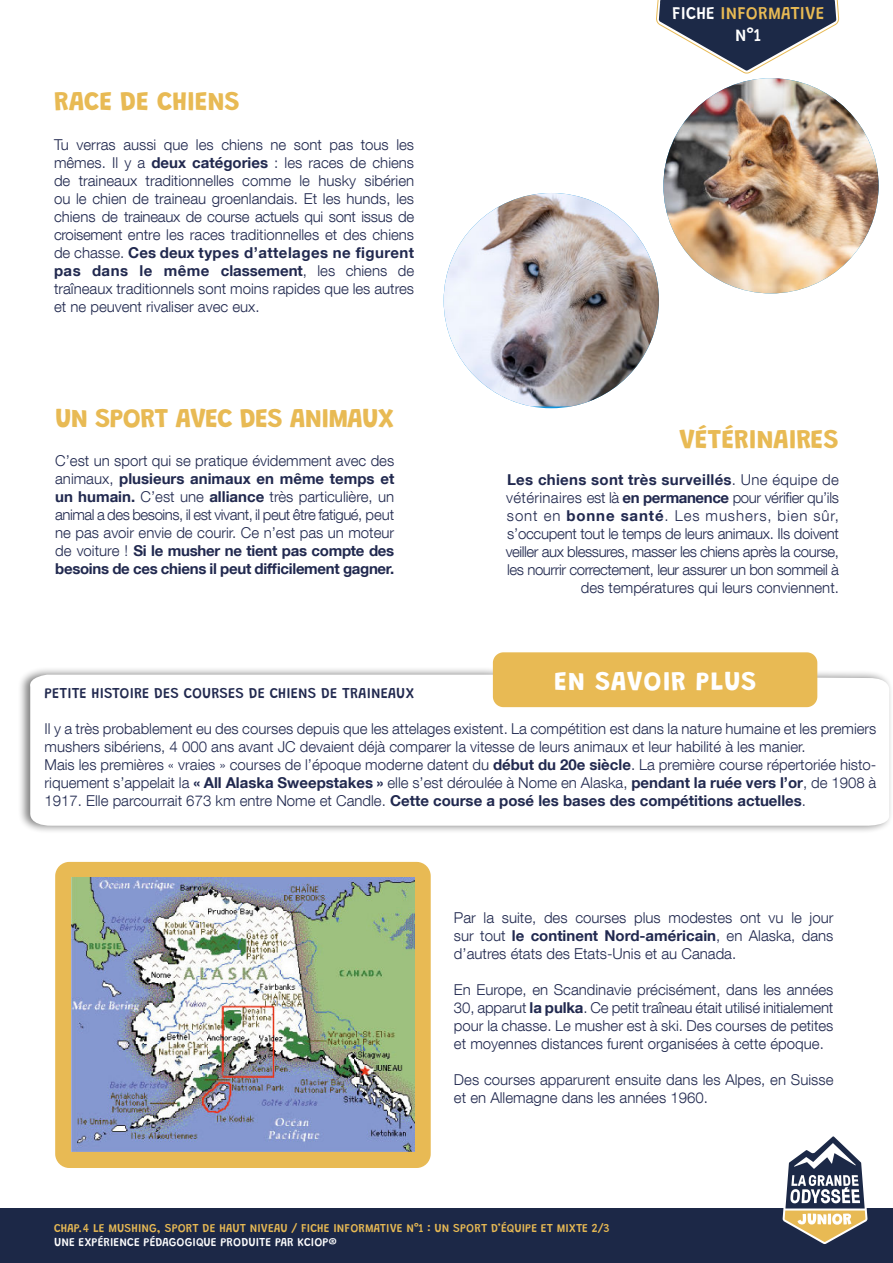
<style>
.page{position:relative;width:893px;height:1263px;background:#fff}
.page>*{position:absolute;margin:0;border:0;box-sizing:border-box;transform-origin:0 0}
.t1{font:700 27px "Grandstander";letter-spacing:-.015em;color:#e8ba54}
.t2{font:700 27px "Grandstander";letter-spacing:.03em;color:#fff}
.t3{font:500 18px/21.6px "Grandstander";letter-spacing:.005em;color:#e8ba54;text-align:center}
.t4{font:300 15px/18px "Helvetica Neue LT Com";color:#21294f;text-align:justify}
.t5{font:300 15px/18px "Helvetica Neue LT Com";letter-spacing:-.02em;color:#21294f;text-align:right}
.t6{font:500 15px "Grandstander";letter-spacing:.005em;color:#21294f}
.t7{font:500 12px "Grandstander";letter-spacing:.005em;color:#e8ba54}
.t8{font:500 12px "Grandstander";letter-spacing:.005em;color:#fff}
.s1{font-weight:700}
.s2{color:#fff}
</style>
<div class="page">
<div style="left:18px;top:666px;width:875px;height:168px;background:#000;opacity:.5"></div>
<svg style="left:28px;top:675px;width:862px;height:151px"></svg>
<div style="left:55px;top:862px;width:376px;height:306px;border:14px solid #e8ba54;border-radius:7px"></div>
<div style="left:0;top:1209px;width:893px;height:54px;background:#1c2847"></div>
<svg style="left:783px;top:1136px;width:84px;height:108px"></svg>
<svg style="left:656px;top:0;width:183px;height:74px"></svg>
<div style="left:498px;top:658px;width:314px;height:44px;background:#e8ba54;border-radius:5px"></div>
<div style="left:493px;top:652px;width:324px;height:55px;border:11px solid #e8ba54;border-radius:5px"></div>
<img style="left:444px;top:193px;width:215px;height:213px">
<img style="left:663px;top:78px;width:216px;height:215px;border-radius:108px">
<img style="left:71px;top:878px;width:343px;height:274px">
<h1 class="t1" style="left:54px;top:85px;width:188px">RACE DE CHIENS</h1>
<p class="t4" style="left:54px;top:137px;width:362px">Tu verras aussi que les chiens ne sont pas tous les mêmes. Il y a <span class="s1">deux catégories</span> : les races de chiens de traineaux traditionnelles comme le husky sibérien ou le chien de traineau groenlandais. Et les hunds, les chiens de traineaux de course actuels qui sont issus de croisement entre les races traditionnelles et des chiens de chasse. <span class="s1">Ces deux types d’attelages ne figurent pas dans le même classement</span>, les chiens de traîneaux traditionnels sont moins rapides que les autres et ne peuvent rivaliser avec eux.</p>
<h1 class="t1" style="left:55px;top:402px;width:340px">UN SPORT AVEC DES ANIMAUX</h1>
<p class="t4" style="left:55px;top:453px;width:341px">C’est un sport qui se pratique évidemment avec des animaux, <span class="s1">plusieurs animaux en même temps et un humain.</span> C’est une <span class="s1">alliance</span> très particulière, un animal a des besoins, il est vivant, il peut être fatigué, peut ne pas avoir envie de courir. Ce n’est pas un moteur de voiture ! <span class="s1">Si le musher ne tient pas compte des besoins de ces chiens il peut difficilement gagner.</span></p>
<p class="t3" style="left:672px;top:2px;width:154px"><span class="s2">FICHE</span> INFORMATIVE<br><span class="s2">N°1</span></p>
<h1 class="t1" style="left:679px;top:423px;width:161px">VÉTÉRINAIRES</h1>
<p class="t5" style="left:506px;top:472px;width:335px"><span class="s1">Les chiens sont très surveillés</span>. Une équipe de vétérinaires est là <span class="s1">en permanence</span> pour vérifier qu’ils sont en <span class="s1">bonne santé</span>. Les mushers, bien sûr, s’occupent tout le temps de leurs animaux. Ils doivent veiller aux blessures, masser les chiens après la course, les nourrir correctement, leur assurer un bon sommeil à des températures qui leurs conviennent.</p>
<h1 class="t2" style="left:554px;top:665px;width:204px">EN SAVOIR PLUS</h1>
<p class="t6" style="left:45px;top:686px;width:371px">PETITE HISTOIRE DES COURSES DE CHIENS DE TRAINEAUX</p>
<p class="t4" style="left:45px;top:721px;width:833px;text-align:left">Il y a très probablement eu des courses depuis que les attelages existent. La compétition est dans la nature humaine et les premiers mushers sibériens, 4 000 ans avant JC devaient déjà comparer la vitesse de leurs animaux et leur habilité à les manier.<br>Mais les premières « vraies » courses de l’époque moderne datent du <span class="s1">début du 20e siècle</span>. La première course répertoriée histo&shy;riquement s’appelait la <span class="s1">« All Alaska Sweepstakes »</span> elle s’est déroulée à Nome en Alaska, <span class="s1">pendant la ruée vers l’or</span>, de 1908 à 1917. Elle parcourrait 673 km entre Nome et Candle. <span class="s1">Cette course a posé les bases des compétitions actuelles</span>.</p>
<p class="t4" style="left:454px;top:910px;width:381px">Par la suite, des courses plus modestes ont vu le jour sur tout <span class="s1">le continent Nord-américain</span>, en Alaska, dans d’autres états des Etats-Unis et au Canada.</p>
<p class="t4" style="left:454px;top:982px;width:381px">En Europe, en Scandinavie précisément, dans les années 30, apparut <span class="s1">la pulka</span>. Ce petit traîneau était utilisé initialement pour la chasse. Le musher est à ski. Des courses de petites et moyennes distances furent organisées à cette époque.</p>
<p class="t4" style="left:454px;top:1072px;width:381px">Des courses apparurent ensuite dans les Alpes, en Suisse et en Allemagne dans les années 1960.</p>
<p class="t7" style="left:54px;top:1221px;width:557px">CHAP.4 LE MUSHING, SPORT DE HAUT NIVEAU / FICHE INFORMATIVE N°1 : UN SPORT D’ÉQUIPE ET MIXTE 2/3</p>
<p class="t8" style="left:54px;top:1236px;width:284px">UNE EXPÉRIENCE PÉDAGOGIQUE PRODUITE PAR KCIOP®</p>
</div>
